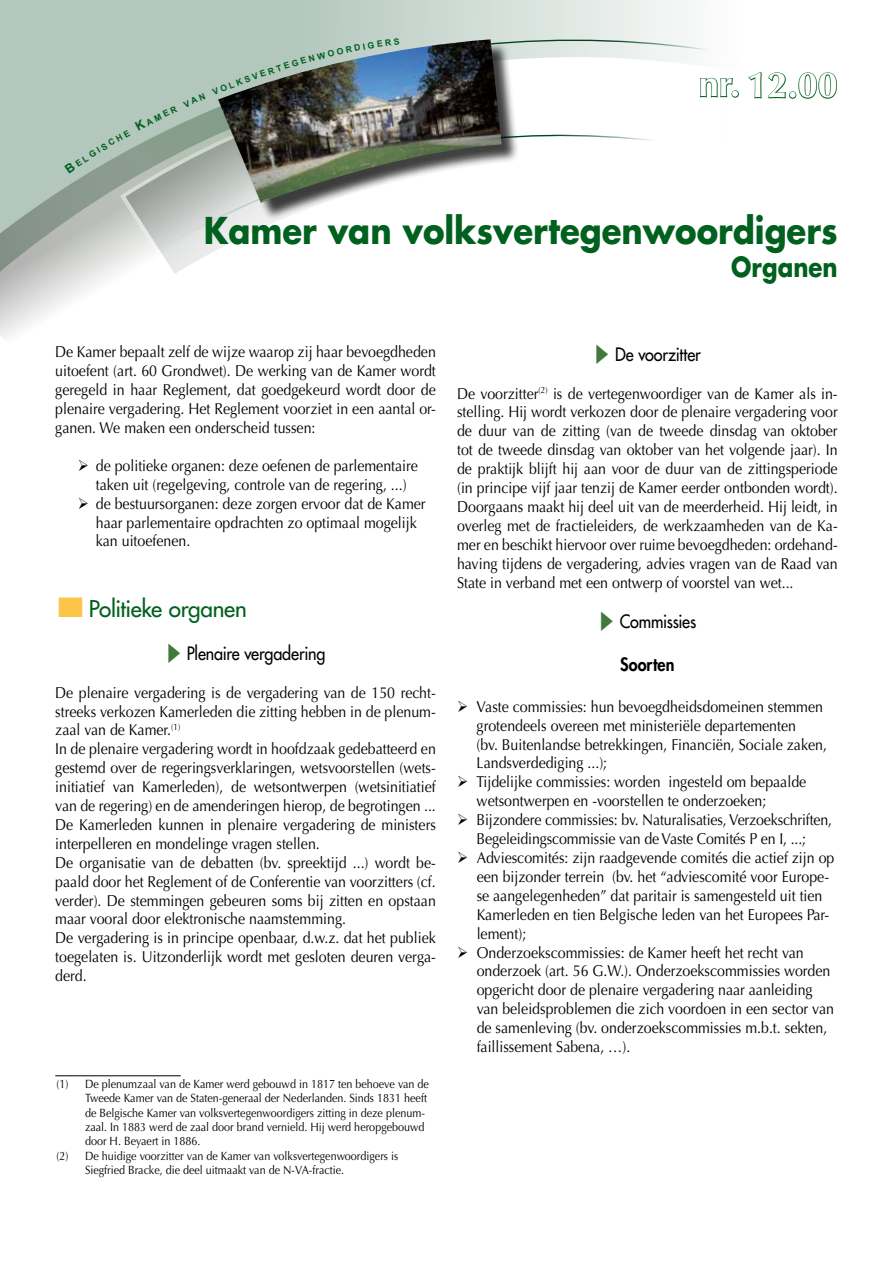
<style>
.page{position:relative;width:893px;height:1263px;background:#fff}
.page>*{position:absolute;margin:0;border:0;box-sizing:border-box;transform-origin:0 0}
.t1{font:700 36px "Futura Std";color:#00601d;scale:.9 1}
.t2{font:700 36px "Optima LT Std";color:#fff}
.t3{font:700 27px "Futura Std";color:#00601d;scale:.85 1}
.t4{font:500 22.5px "Futura Std";letter-spacing:-.015em;color:#00601d}
.t5{font:500 18px "Futura Std";letter-spacing:-.01em;color:#000;scale:.9 1}
.t6{font:800 18px "Futura Std";color:#000;scale:.9 1}
.t7{font:15.75px/18.9px "Optima LT Std";color:#000;scale:.9 1}
.t8{font:12px "Optima LT Std";color:#000;scale:.9 1}
</style>
<div class="page">
<svg style="left:0;top:0;width:797px;height:100px;fill:#b3c7bd"></svg>
<div style="left:0;top:100px;width:64px;height:45px;background:#b3c7bd"></div>
<svg style="left:0;top:145px;width:118px;height:194px"></svg>
<svg style="left:118px;top:87px;width:159px;height:187px"></svg>
<svg style="left:477px;top:36px;width:263px;height:105px"></svg>
<div style="left:221px;top:42px;width:299px;height:179px;background:#000;opacity:.75"></div>
<img style="left:218px;top:39px;width:284px;height:164px">
<svg style="left:746px;top:71px;width:40px;height:28px"></svg>
<div style="left:789px;top:91px;width:7px;height:8px;border:2px solid #00601d;border-radius:50%"></div>
<svg style="left:798px;top:72px;width:40px;height:27px"></svg>
<hr style="left:55px;top:1075px;width:126px;height:1px;background:#000">
<svg style="left:64px;top:93px;width:142px;height:80px;background:#a8bbb0"></svg>
<svg style="left:212px;top:38px;width:188px;height:57px;background:#889d9f"></svg>
<h1 class="t2" style="left:699px;top:64px;width:140px">nr. 12.00</h1>
<h1 class="t1" style="left:204px;top:206px;width:706px">Kamer van volksvertegenwoordigers</h1>
<h2 class="t3" style="left:731px;top:249px;width:127px">Organen</h2>
<p class="t7" style="left:55px;top:343px;width:424px;text-align:justify">De Kamer bepaalt zelf de wijze waarop zij haar bevoegdheden uitoefent (art. 60 Grondwet). De werking van de Kamer wordt geregeld in haar Reglement, dat goedgekeurd wordt door de plenaire vergadering. Het Reglement voorziet in een aantal or&shy;ganen. We maken een onder scheid tussen:</p>
<p class="t7" style="left:78px;top:456px;width:379px;text-align:center">➢ de politieke organen: deze oefenen de parlementaire taken uit (regelge ving, controle van de regering, ...)</p>
<p class="t7" style="left:96px;top:494px;width:368px;text-indent:-18px">➢ de bestuursorganen: deze zorgen ervoor dat de Kamer haar parlementaire opdrachten zo optimaal mogelijk kan uitoefenen.</p>
<h3 class="t4" style="left:89px;top:594px;width:159px">Politieke organen</h3>
<p class="t5" style="left:187px;top:642px;width:155px">Plenaire vergadering</p>
<p class="t7" style="left:55px;top:683px;width:424px">De plenaire vergadering is de vergadering van de 150 recht&shy;streeks verkozen Kamerleden die zitting hebben in de plenum&shy;zaal van de Kamer.<sup>(1)<br></sup>In de plenaire vergadering wordt in hoofdzaak gedebatteerd en gestemd over de regeringsverklaringen, wetsvoorstellen (wets&shy;initiatief van Kamerleden), de wetsontwerpen (wetsinitiatief van de regering) en de amenderingen hierop, de begrotingen ...<br>De Kamerleden kunnen in plenaire vergadering de ministers interpelleren en mondelinge vragen stellen.<br>De organisatie van de debatten (bv. spreektijd ...) wordt be&shy;paald door het Reglement of de Conferentie van voorzitters (cf. verder). De stemmingen gebeuren soms bij zitten en opstaan maar vooral door elektro nische naam stemming.<br>De vergadering is in principe openbaar, d.w.z. dat het publiek toegelaten is. Uitzonderlijk wordt met gesloten deuren verga&shy;derd.</p>
<p class="t8" style="left:57px;top:1077px;width:415px">(1) De plenumzaal van de Kamer werd gebouwd in 1817 ten behoeve van de</p>
<p class="t8" style="left:85px;top:1091px;width:381px">Tweede Kamer van de Staten-generaal der Neder landen. Sinds 1831 heeft</p>
<p class="t8" style="left:85px;top:1106px;width:379px">de Belgische Kamer van volksverte genwoordigers zitting in deze plenum-</p>
<p class="t8" style="left:85px;top:1120px;width:379px">zaal. In 1883 werd de zaal door brand vernield. Hij werd herop g ebouwd</p>
<p class="t8" style="left:85px;top:1134px;width:130px">door H. Beyaert in 1886.</p>
<p class="t8" style="left:57px;top:1149px;width:381px">(2) De huidige voorzitter van de Kamer van volksvertegen woordigers is</p>
<p class="t8" style="left:85px;top:1163px;width:289px">Siegfried Bracke, die deel uitmaakt van de N-VA-fractie.</p>
<p class="t5" style="left:615px;top:343px;width:97px">De voorzitter</p>
<p class="t7" style="left:457px;top:384px;width:424px;text-align:justify">De voorzitter<sup>(2)</sup> is de vertegenwoordiger van de Kamer als in&shy;stelling. Hij wordt verkozen door de plenaire vergadering voor de duur van de zitting (van de tweede dinsdag van oktober tot de tweede dinsdag van oktobe r van het volgende jaar). In de prak tijk blijft hij aan voor de duur van de zittingsperiode (in principe vijf jaar tenzij de Kamer eerder ontbonden wordt).<br>Doorgaans maakt hij deel uit van de meerderheid. Hij leidt, in overleg met de fractielei ders, de werkzaamheden van de Ka&shy;mer en beschikt hiervoor over ruime bevoegdhe den: ordehand&shy;having tijdens de vergadering, advies vragen van de Raad van State in verband met een ontwerp of voorstel van wet...</p>
<p class="t5" style="left:620px;top:610px;width:86px">Commissies</p>
<p class="t6" style="left:620px;top:653px;width:62px">Soorten</p>
<p class="t7" style="left:477px;top:697px;width:391px;text-indent:-20px">➢ Vaste commissies: hun bevoegdheidsdomei nen stemmen grotendeels overee n met ministeriële departementen<br>(bv. Buitenlandse betrekkingen, Financië n, Sociale zaken, Landsverdediging ...);</p>
<p class="t7" style="left:477px;top:773px;width:368px;text-indent:-20px">➢ Tijdelijke commissies: worden ingesteld om bepaalde wetsont werp en en -voorstellen te onderzoeken;</p>
<p class="t7" style="left:457px;top:811px;width:418px;text-align:center">➢ Bijzondere commissies: bv. Naturalisaties, Verzoekschriften,<br>Begeleidingscommissie van de Vaste Comités P en I, ...;</p>
<p class="t7" style="left:477px;top:848px;width:399px;text-indent:-20px">➢ Adviescomités: zijn raadgevende comités die actief zijn op een bijzonder terrein (bv. het “ad viescomité voor Europe&shy;se aangelegenheden” dat paritair is samengesteld uit tien Kamerle den en tien Belgische leden van het Europees Par&shy;lement);</p>
<p class="t7" style="left:477px;top:943px;width:398px;text-indent:-20px">➢ Onderzoekscommissies: de Kamer heeft het recht van onderzoek (art. 56 G.W.). Onderzoekscommissies worden opgericht door de plenaire vergadering naar aanleiding van beleidsproblemen die zich voordoen in een sector van de samenleving (bv. onderzoekscommis sies m.b.t. sekten, faillissement Sabena, …).</p>
</div>
